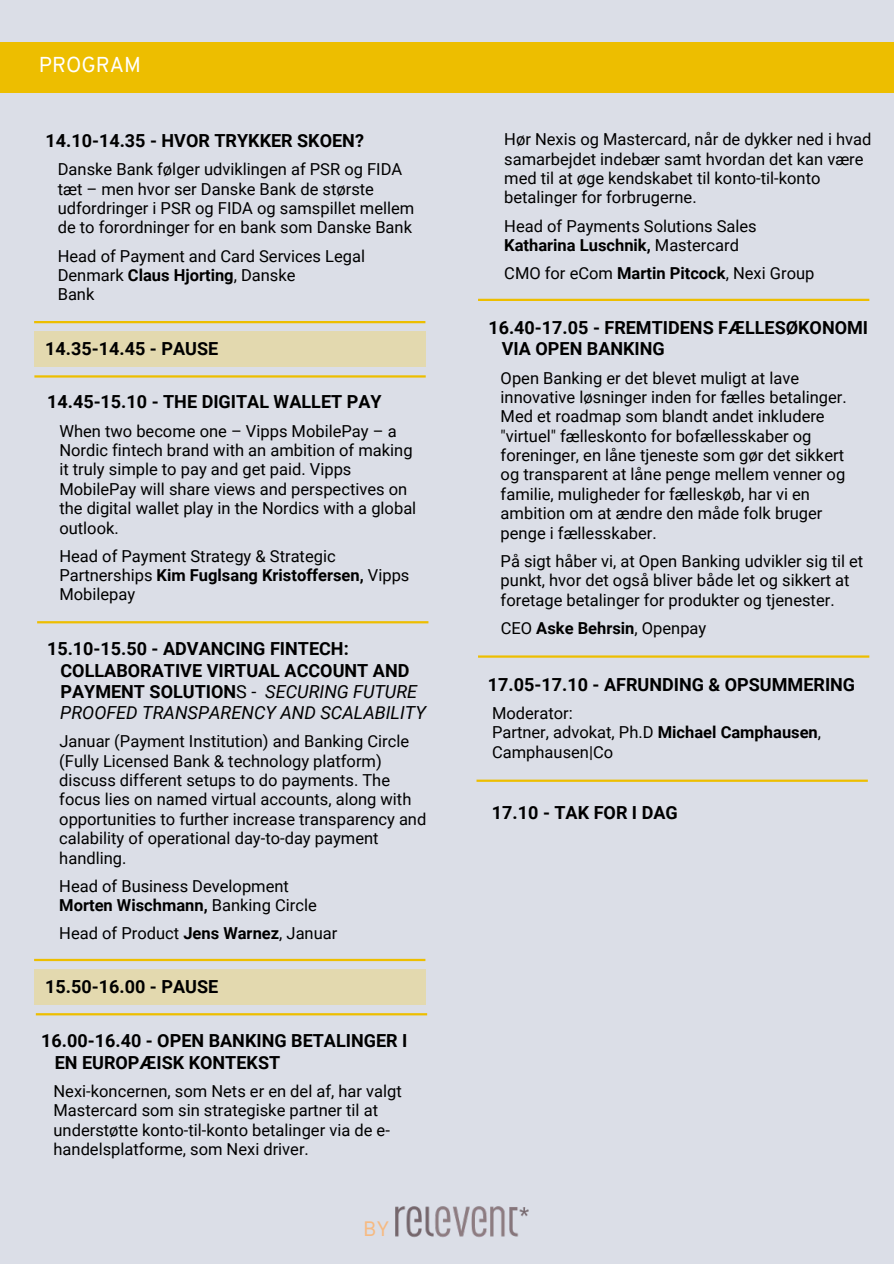
<style>
.page{position:relative;width:894px;height:1264px;background:#fff}
.page>*{position:absolute;margin:0;border:0;box-sizing:border-box;transform-origin:0 0}
.t1{font:21px "Overpass";color:#fff}
.t2{font:20.4px "Overpass";color:#f6ba82}
.t3{font:700 18px/21.3px "Roboto";color:#000}
.t4{font:16.5px/19.4px "Roboto";color:#000}
.s1{font-weight:700}
.s2{font-weight:400}
.s3{font-weight:400;font-style:italic}
</style>
<div class="page">
<div style="left:0;top:0;width:893px;height:1263px;background:#dbdee7"></div>
<img style="left:395px;top:1206px;width:134px;height:32px">
<div style="left:0;top:43px;width:893px;height:50px;background:#edbe00"></div>
<hr style="left:34px;top:375px;width:391px;height:2px;background:#edbe00">
<hr style="left:37px;top:621px;width:391px;height:2px;background:#edbe00">
<hr style="left:34px;top:321px;width:391px;height:2px;background:#edbe00">
<div style="left:34px;top:331px;width:391px;height:36px;background:#e3d9af"></div>
<hr style="left:36px;top:1013px;width:391px;height:2px;background:#edbe00">
<hr style="left:34px;top:958px;width:391px;height:3px;background:#edbe00">
<div style="left:34px;top:968px;width:391px;height:36px;background:#e3d9af"></div>
<hr style="left:478px;top:299px;width:391px;height:2px;background:#edbe00">
<hr style="left:476px;top:779px;width:391px;height:2px;background:#edbe00">
<hr style="left:478px;top:655px;width:391px;height:2px;background:#edbe00">
<p class="t1" style="left:39px;top:50px;width:104px">PROGRAM</p>
<p class="t3" style="left:45px;top:129px;width:320px">14.10-14.35 - HVOR TRYKKER SKOEN?</p>
<p class="t4" style="left:58px;top:159px;width:358px">Danske Bank følger udviklingen af PSR og FIDA tæt – men hvor ser Danske Bank de største udfordringer i PSR og FIDA og samspillet mellem de to forordninger for en bank som Danske Bank</p>
<p class="t4" style="left:58px;top:245px;width:309px">Head of Payment and Card Services Legal<br>Denmark <span class="s1">Claus Hjorting</span>, Danske<br>Bank</p>
<p class="t3" style="left:45px;top:337px;width:174px">14.35-14.45 - PAUSE</p>
<p class="t3" style="left:47px;top:391px;width:336px">14.45-15.10 - THE DIGITAL WALLET PAY</p>
<p class="t4" style="left:59px;top:420px;width:358px">When two become one – Vipps MobilePay – a Nordic fintech brand with an ambition of making it truly simple to pay and get paid. Vipps MobilePay will share views and perspectives on the digital wallet play in the Nordics with a global outlook.</p>
<p class="t4" style="left:59px;top:545px;width:351px">Head of Payment Strategy &amp; Strategic<br>Partnerships <span class="s1">Kim Fuglsang Kristoffersen,</span> Vipps<br>Mobilepay</p>
<p class="t3" style="left:60px;top:637px;width:367px;text-indent:-13px">15.10-15.50 - ADVANCING FINTECH:<br>COLLABORATIVE VIRTUAL ACCOUNT AND PAYMENT SOLUTION<span class="s2">S -</span> <span class="s3">SECURING FUTURE PROOFED TRANSPARENCY AND SCALABILITY</span></p>
<p class="t4" style="left:59px;top:731px;width:368px">Januar (Payment Institution) and Banking Circle (Fully Licensed Bank &amp; technology platform) discuss different setups to do payments. The focus lies on named virtual accounts, along with opportunities to further increase transparency and calability of operational day-to-day payment handling.</p>
<p class="t4" style="left:59px;top:875px;width:259px">Head of Business Development<br><span class="s1">Morten Wischmann,</span> Banking Circle</p>
<p class="t4" style="left:59px;top:923px;width:279px">Head of Product <span class="s1">Jens Warnez</span>, Januar</p>
<p class="t3" style="left:45px;top:975px;width:174px">15.50-16.00 - PAUSE</p>
<p class="t3" style="left:55px;top:1029px;width:354px;text-indent:-13px">16.00-16.40 - OPEN BANKING BETALINGER I<br>EN EUROPÆISK KONTEKST</p>
<p class="t4" style="left:53px;top:1080px;width:350px">Nexi-koncernen, som Nets er en del af, har valgt Mastercard som sin strategiske partner til at understøtte konto-til-konto betalinger via de e&shy;handelsplatforme, som Nexi driver.</p>
<p class="t2" style="left:363px;top:1213px;width:28px">BY</p>
<p class="t4" style="left:504px;top:129px;width:368px">Hør Nexis og Mastercard, når de dykker ned i hvad samarbejdet indebær samt hvordan det kan være med til at øge kendskabet til konto-til-konto betalinger for forbrugerne.</p>
<p class="t4" style="left:504px;top:215px;width:254px">Head of Payments Solutions Sales<br><span class="s1">Katharina Luschnik,</span> Mastercard</p>
<p class="t4" style="left:504px;top:263px;width:311px">CMO for eCom <span class="s1">Martin Pitcock</span>, Nexi Group</p>
<p class="t3" style="left:501px;top:316px;width:368px;text-indent:-13px">16.40-17.05 - FREMTIDENS FÆLLESØKONOMI<br>VIA OPEN BANKING</p>
<p class="t4" style="left:500px;top:367px;width:347px">Open Banking er det blevet muligt at lave innovative løsninger inden for fælles betalinger.<br>Med et roadmap som blandt andet inkludere "virtuel" fælleskonto for bofællesskaber og foreninger, en låne tjeneste som gør det sikkert og transparent at låne penge mellem venner og familie, muligheder for fælleskøb, har vi en ambition om at ændre den måde folk bruger penge i fællesskaber.</p>
<p class="t4" style="left:500px;top:550px;width:364px">På sigt håber vi, at Open Banking udvikler sig til et punkt, hvor det også bliver både let og sikkert at foretage betalinger for produkter og tjenester.</p>
<p class="t4" style="left:500px;top:617px;width:207px">CEO <span class="s1">Aske Behrsin</span>, Openpay</p>
<p class="t3" style="left:488px;top:673px;width:368px">17.05-17.10 - AFRUNDING &amp; OPSUMMERING</p>
<p class="t4" style="left:492px;top:702px;width:330px">Moderator:<br>Partner, advokat, Ph.D <span class="s1">Michael Camphausen</span>,<br>Camphausen|Co</p>
<p class="t3" style="left:492px;top:801px;width:187px">17.10 - TAK FOR I DAG</p>
</div>
